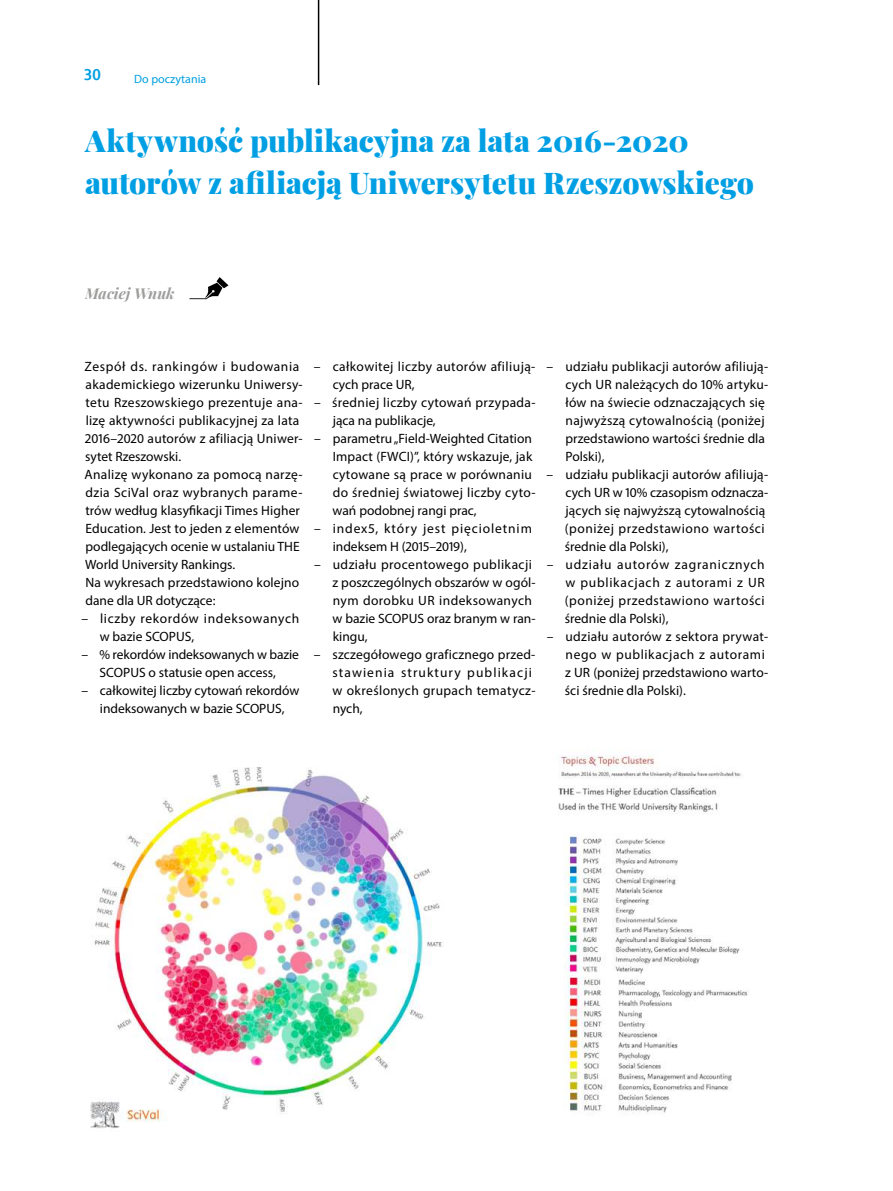
<style>
.page{position:relative;width:893px;height:1191px;background:#fff}
.page>*{position:absolute;margin:0;border:0;box-sizing:border-box;transform-origin:0 0}
.t1{font:900 30px/42px "Playfair Display";letter-spacing:-.005em;color:#009fe3}
.t2{font:700 16.5px "Corbel";color:#009fe3}
.t3{font:italic 700 15px "Playfair Display";color:#9d9d9c}
.t4{font:13.5px/18px "Myriad Pro";letter-spacing:.015em;color:#000}
.t5{font:13.5px/18px "Myriad Pro";letter-spacing:-.01em;color:#000;text-align:center}
.t6{font:13.5px/18px "Myriad Pro";letter-spacing:.065em;color:#000}
.t7{font:13.5px/18px "Myriad Pro";letter-spacing:.045em;color:#000}
.t8{font:12px "Myriad Pro";color:#009fe3}
</style>
<div class="page">
<hr style="left:318px;top:0;width:1px;height:85px;background:#000">
<svg style="left:189px;top:277px;width:40px;height:22px"></svg>
<img style="left:90px;top:752px;width:658px;height:377px">
<p class="t2" style="left:84px;top:65px;width:18px">30</p>
<p class="t8" style="left:134px;top:71px;width:74px">Do poczytania</p>
<h1 class="t1" style="left:85px;top:117px;width:671px">Aktywność publikacyjna za lata 2016-2020 autorów z afiliacją Uniwersytetu Rzeszowskiego</h1>
<p class="t3" style="left:85px;top:281px;width:91px">Maciej Wnuk</p>
<p class="t4" style="left:85px;top:357px;width:220px">Zespół ds. rankingów i budowania akademickiego wizerunku Uniwersy&shy;tetu Rzeszowskiego prezentuje ana&shy;lizę aktywności publikacyjnej za lata 2016–2020 autorów z afiliacją Uniwer&shy;sytet Rzeszowski.<br>Analizę wykonano za pomocą narzę&shy;dzia SciVal oraz wybranych parame&shy;trów według klasyfikacji Times Higher Education. Jest to jeden z elementów podlegających ocenie w ustalaniu THE World University Rankings.<br>Na wykresach przedstawiono kolejno dane dla UR dotyczące:</p>
<p class="t7" style="left:100px;top:609px;width:201px;text-indent:-18px">– liczby rekordów indeksowanych w bazie SCOPUS,</p>
<p class="t5" style="left:81px;top:645px;width:219px">– % rekordów indeksowanych w bazie<br>SCOPUS o statusie open access,</p>
<p class="t4" style="left:81px;top:681px;width:220px;text-align:center">– całkowitej liczby cytowań rekordów indeksowanych w bazie SCOPUS,</p>
<p class="t4" style="left:333px;top:357px;width:204px;text-indent:-19px">– całkowitej liczby autorów afiliują&shy;cych prace UR,</p>
<p class="t4" style="left:333px;top:393px;width:204px;text-indent:-19px">– średniej liczby cytowań przypada&shy;jąca na publikacje,</p>
<p class="t4" style="left:333px;top:429px;width:204px;text-indent:-18px">– parametru „Field-Weighted Citation Impact (FWCI)”, który wskazuje, jak cytowane są prace w porównaniu do średniej światowej liczby cyto&shy;wań podobnej rangi prac,</p>
<p class="t6" style="left:333px;top:519px;width:201px;text-indent:-19px">– index5, który jest pięcioletnim indeksem H (2015–2019),</p>
<p class="t4" style="left:332px;top:555px;width:205px;text-indent:-18px">– udziału procentowego publikacji z poszczególnych obszarów w ogól&shy;nym dorobku UR indeksowanych w bazie SCOPUS oraz branym w ran&shy;kingu,</p>
<p class="t4" style="left:332px;top:645px;width:205px;text-indent:-19px">– szczegółowego graficznego przed&shy;stawienia struktury publikacji w określonych grupach tematycz&shy;nych,</p>
<p class="t4" style="left:565px;top:357px;width:204px;text-indent:-19px">– udziału publikacji autorów afiliują&shy;cych UR należących do 10% artyku&shy;łów na świecie odznaczających się najwyższą cytowalnością (poniżej przedstawiono wartości średnie dla<br>Polski),</p>
<p class="t4" style="left:565px;top:465px;width:205px;text-indent:-19px">– udziału publikacji autorów afiliują&shy;cych UR w 10% czasopism odznacza&shy;jących się najwyższą cytowalnością (poniżej przedstawiono wartości średnie dla Polski),</p>
<p class="t4" style="left:565px;top:555px;width:201px;text-align:justify;text-indent:-18px">– udziału autorów zagranicznych w publikacjach z autorami z UR (poniżej przedstawiono wartości średnie dla Polski),</p>
<p class="t4" style="left:565px;top:627px;width:205px;text-indent:-18px">– udziału autorów z sektora prywat&shy;nego w publikacjach z autorami z UR (poniżej przedstawiono warto&shy;ści średnie dla Polski).</p>
</div>
